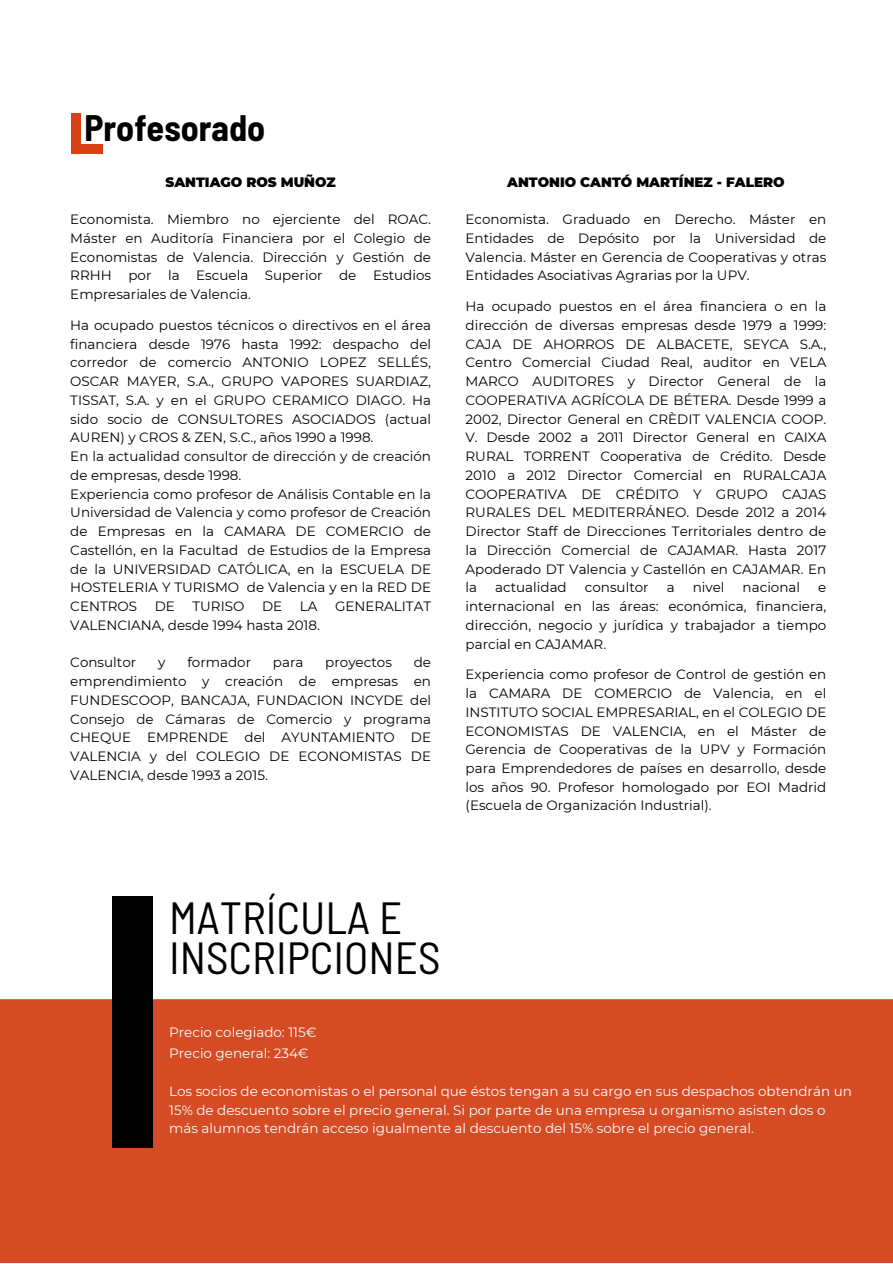
<style>
.page{position:relative;width:893px;height:1264px;background:#fff}
.page>*{position:absolute;margin:0;border:0;box-sizing:border-box;transform-origin:0 0}
.t1{font:semi-condensed 45px/39.3px "Barlow";color:#000}
.t2{font:700 semi-condensed 36px "Barlow";color:#000}
.t3{font:13.5px/18.8px "Montserrat";color:#000;text-align:justify}
.t4{font:13.5px/18.9px "Montserrat";color:#fff}
.t5{font:900 13.5px "Montserrat";color:#000}
</style>
<div class="page">
<div style="left:0;top:999px;width:892px;height:263px;background:#d54b24"></div>
<div style="left:112px;top:896px;width:41px;height:252px;background:#000"></div>
<div style="left:71px;top:144px;width:32px;height:10px;background:#d84016"></div>
<div style="left:71px;top:113px;width:10px;height:32px;background:#d84016"></div>
<p class="t2" style="left:84px;top:105px;width:182px">Profesorado</p>
<p class="t5" style="left:165px;top:174px;width:172px">SANTIAGO ROS MUÑOZ</p>
<p class="t3" style="left:70px;top:210px;width:362px">Economista. Miembro no ejerciente del ROAC.<br>Máster en Auditoría Financiera por el Colegio de Economistas de Valencia. Dirección y Gestión de RRHH por la Escuela Superior de Estudios Empresariales de Valencia.</p>
<p class="t3" style="left:70px;top:316px;width:362px">Ha ocupado puestos técnicos o directivos en el área financiera desde 1976 hasta 1992: despacho del corredor de comercio ANTONIO LOPEZ SELLÉS, OSCAR MAYER, S.A., GRUPO VAPORES SUARDIAZ, TISSAT, S.A. y en el GRUPO CERAMICO DIAGO. Ha sido socio de CONSULTORES ASOCIADOS (actual AUREN) y CROS &amp; ZEN, S.C., años 1990 a 1998.</p>
<p class="t3" style="left:70px;top:447px;width:362px">En la actualidad consultor de dirección y de creación de empresas, desde 1998.</p>
<p class="t3" style="left:70px;top:484px;width:362px">Experiencia como profesor de Análisis Contable en la Universidad de Valencia y como profesor de Creación de Empresas en la CAMARA DE COMERCIO de Castellón, en la Facultad de Estudios de la Empresa de la UNIVERSIDAD CATÓLICA, en la ESCUELA DE HOSTELERIA Y TURISMO de Valencia y en la RED DE CENTROS</p>
<p class="t3" style="left:155px;top:597px;width:22px">DE</p>
<p class="t3" style="left:192px;top:597px;width:53px">TURISO</p>
<p class="t3" style="left:262px;top:597px;width:22px">DE</p>
<p class="t3" style="left:300px;top:597px;width:19px">LA</p>
<p class="t3" style="left:335px;top:597px;width:98px">GENERALITAT</p>
<p class="t3" style="left:70px;top:615px;width:251px">VALENCIANA, desde 1994 hasta 2018.</p>
<p class="t3" style="left:70px;top:653px;width:67px">Consultor</p>
<p class="t3" style="left:158px;top:653px;width:9px">y</p>
<p class="t3" style="left:187px;top:653px;width:65px">formador</p>
<p class="t3" style="left:273px;top:653px;width:32px">para</p>
<p class="t3" style="left:325px;top:653px;width:68px">proyectos</p>
<p class="t3" style="left:70px;top:653px;width:362px;text-indent:343px">de emprendimiento y creación de empresas en FUNDESCOOP, BANCAJA, FUNDACION INCYDE del Consejo de Cámaras de Comercio y programa CHEQUE EMPRENDE del AYUNTAMIENTO DE VALENCIA y del COLEGIO DE ECONOMISTAS DE VALENCIA, desde 1993 a 2015.</p>
<p class="t5" style="left:507px;top:174px;width:279px">ANTONIO CANTÓ MARTÍNEZ - FALERO</p>
<p class="t3" style="left:465px;top:210px;width:362px">Economista. Graduado en Derecho. Máster en Entidades de Depósito por la Universidad de Valencia. Máster en Gerencia de Cooperativas y otras Entidades Asociativas Agrarias por la UPV.</p>
<p class="t3" style="left:465px;top:297px;width:362px">Ha ocupado puestos en el área financiera o en la dirección de diversas empresas desde 1979 a 1999:<br>CAJA DE AHORROS DE ALBACETE, SEYCA S.A., Centro Comercial Ciudad Real, auditor en VELA MARCO AUDITORES y Director General de la COOPERATIVA AGRÍCOLA DE BÉTERA. Desde 1999 a 2002, Director General en CRÈDIT VALENCIA COOP.<br>V. Desde 2002 a 2011 Director General en CAIXA RURAL TORRENT Cooperativa de Crédito. Desde 2010 a 2012 Director Comercial en RURALCAJA COOPERATIVA DE CRÉDITO Y GRUPO CAJAS RURALES DEL MEDITERRÁNEO. Desde 2012 a 2014<br>Director Staff de Direcciones Territoriales dentro de la Dirección Comercial de CAJAMAR. Hasta 2017<br>Apoderado DT Valencia y Castellón en CAJAMAR. En la</p>
<p class="t3" style="left:495px;top:578px;width:73px">actualidad</p>
<p class="t3" style="left:584px;top:578px;width:65px">consultor</p>
<p class="t3" style="left:666px;top:578px;width:9px">a</p>
<p class="t3" style="left:692px;top:578px;width:33px">nivel</p>
<p class="t3" style="left:742px;top:578px;width:59px">nacional</p>
<p class="t3" style="left:465px;top:578px;width:362px;text-indent:352px">e internacional en las áreas: económica, financiera, dirección, negocio y jurídica y trabajador a tiempo parcial en CAJAMAR.</p>
<p class="t3" style="left:465px;top:665px;width:362px">Experiencia como profesor de Control de gestión en la CAMARA DE COMERCIO de Valencia, en el INSTITUTO SOCIAL EMPRESARIAL, en el COLEGIO DE ECONOMISTAS DE VALENCIA, en el Máster de Gerencia de Cooperativas de la UPV y Formación para Emprendedores de países en desarrollo, desde los años 90. Profesor homologado por EOI Madrid (Escuela de Organización Industrial).</p>
<p class="t1" style="left:169px;top:896px;width:273px">MATRÍCULA E<br>INSCRIPCIONES</p>
<p class="t4" style="left:169px;top:1022px;width:149px">Precio colegiado: 115€</p>
<p class="t4" style="left:169px;top:1043px;width:141px">Precio general: 234€</p>
<p class="t4" style="left:169px;top:1081px;width:684px">Los socios de economistas o el personal que éstos tengan a su cargo en sus despachos obtendrán un<br>15% de descuento sobre el precio general. Si por parte de una empresa u organismo asisten dos o más alumnos tendrán acceso igualmente al descuento del 15% sobre el precio general.</p>
</div>
